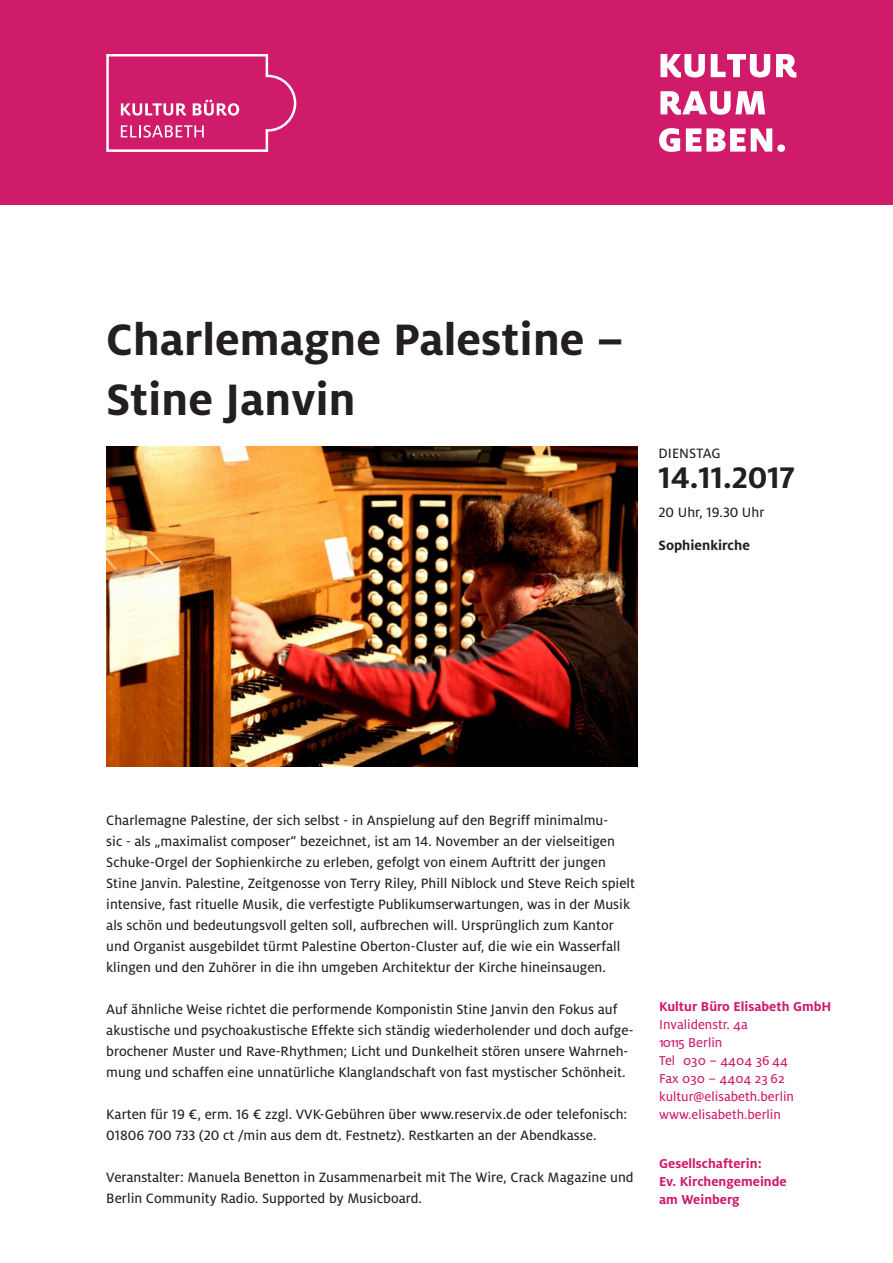
<style>
.page{position:relative;width:893px;height:1263px;background:#fff}
.page>*{position:absolute;margin:0;border:0;box-sizing:border-box;transform-origin:0 0}
.t1{font:700 48.75px/60px "Milo LF";color:#231f20}
.t2{font:700 33px "Milo LF";color:#231f20}
.t3{font:15px/21px "Milo LF Text";color:#231f20}
.t4{font:700 15px "Milo";color:#231f20}
.t5{font:15px "Milo Text";color:#231f20}
.t6{font:14.25px/18px "Milo Text";color:#d01a6a}
.t7{font:700 14.25px/18px "Milo";color:#d01a6a}
</style>
<div class="page">
<div style="left:0;top:0;width:893px;height:204px;background:#d01a6a"></div>
<svg style="left:106px;top:54px;width:190px;height:98px"></svg>
<svg style="left:659px;top:128px;width:126px;height:24px"></svg>
<svg style="left:660px;top:91px;width:105px;height:24px"></svg>
<svg style="left:660px;top:54px;width:136px;height:24px"></svg>
<img style="left:106px;top:447px;width:531px;height:320px">
<h1 class="t1" style="left:106px;top:309px;width:519px">Charlemagne Palestine –<br>Stine Janvin</h1>
<p class="t5" style="left:659px;top:444px;width:64px">Di enstag</p>
<h2 class="t2" style="left:659px;top:458px;width:138px">14.11.2017</h2>
<p class="t3" style="left:659px;top:502px;width:107px">20 Uhr, 19.30 Uhr</p>
<p class="t4" style="left:659px;top:537px;width:93px">Sophienkirche</p>
<p class="t3" style="left:106px;top:809px;width:530px">Charlemagne Palestine, der sich selbst - in Anspielung auf den Begriff minimalmu-<br>sic - als „maximalist composer“ bezeichnet, ist am 14. November an der vielseitigen Schuke-Orgel der Sophienkirche zu erleben, gefolgt von einem Auftritt der jungen Stine Janvin. Palestine, Zeitgenosse von Terry Riley, Phill Niblock und Steve Reich spielt intensive, fast rituelle Musik, die verfestigte Publikumserwartungen, was in der Musik als schön und bedeutungsvoll gelten soll, aufbrechen will. Ursprünglich zum Kantor und Organist ausgebildet türmt Palestine Oberton-Cluster auf, die wie ein Wasserfall klingen und den Zuhörer in die ihn umgeben Architektur der Kirche hineinsaugen.</p>
<p class="t3" style="left:106px;top:998px;width:529px">Auf ähnliche Weise richtet die performende Komponistin Stine Janvin den Fokus auf akustische und psychoakustische Effekte sich ständig wiederholender und doch aufge&shy;brochener Muster und Rave-Rhythmen; Licht und Dunkelheit stören unsere Wahrneh&shy;mung und schaffen eine unnatürliche Klanglandschaft von fast mystischer Schönheit.</p>
<p class="t3" style="left:106px;top:1103px;width:523px">Karten für 19 €, erm. 16 € zzgl. VVK-Gebühren über www.reservix.de oder telefonisch:<br>01806 700 733 (20 ct /min aus dem dt. Festnetz). Restkarten an der Abendkasse.</p>
<p class="t3" style="left:106px;top:1166px;width:529px">Veranstalter: Manuela Benetton in Zusammenarbeit mit The Wire, Crack Magazine und<br>Berlin Community Radio. Supported by Musicboard.</p>
<p class="t7" style="left:659px;top:997px;width:174px">Kultur Büro Elisabeth GmbH</p>
<p class="t6" style="left:659px;top:1015px;width:136px">Invalidenstr. 4a<br>10115 Berlin<br>Tel 030 – 4404 36 44<br>Fax 030 – 4404 23 62 kultur@elisabeth.berlin www.elisabeth.berlin</p>
<p class="t7" style="left:659px;top:1154px;width:129px">Gesellschafterin:<br>Ev. Kirchengemeinde am Weinberg</p>
</div>
